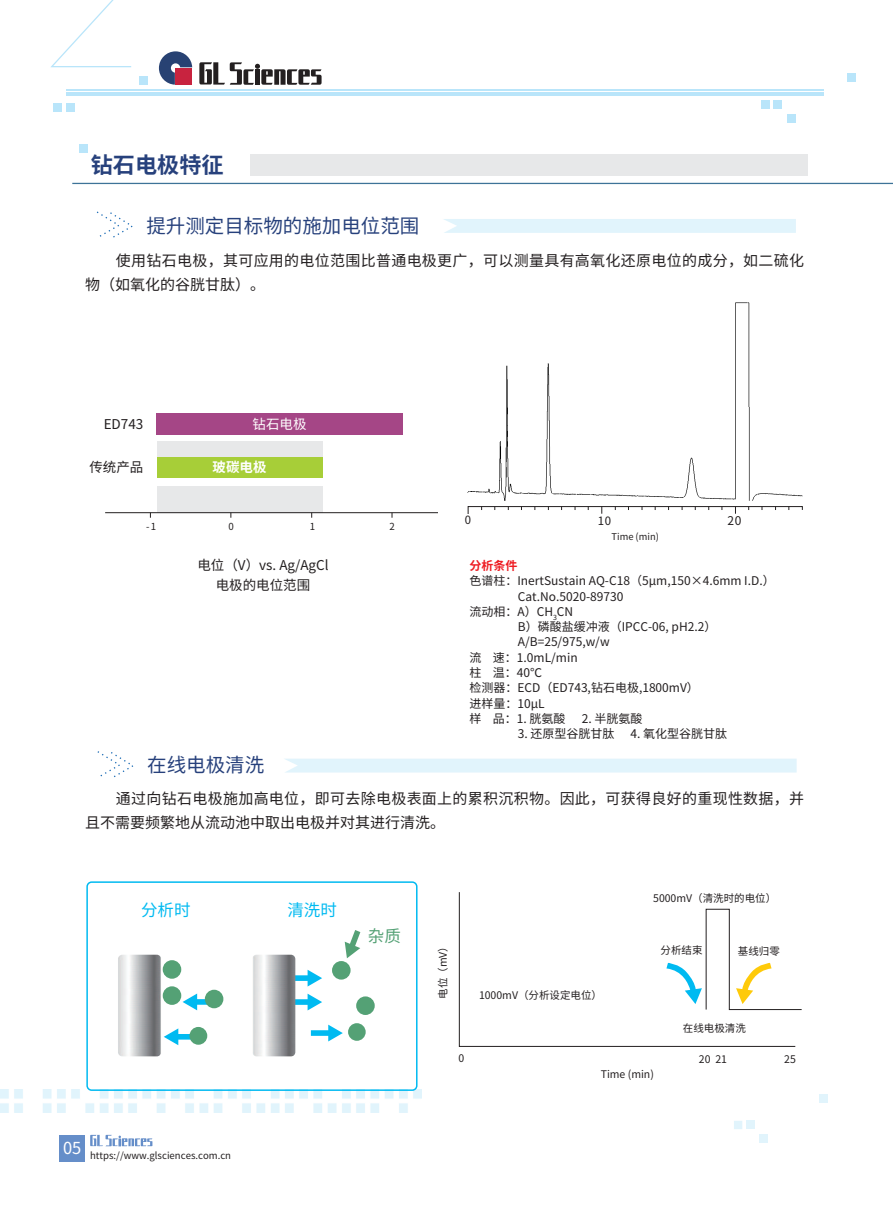
<style>
.page{position:relative;width:893px;height:1212px;background:#fff}
.page>*{position:absolute;margin:0;border:0;box-sizing:border-box;transform-origin:0 0}
.t1{font:700 22.05px "Source Han Sans SC";color:#27417c}
.t2{font:19.5px "Source Han Sans SC";color:#27417c}
.t3{font:16.5px "Source Han Sans SC";color:#00baf1}
.t4{font:16.5px "Source Han Sans SC";color:#54a175}
.t5{font:16.5px "Source Han Sans SC";color:#fff}
.t6{font:15px/24px "Source Han Sans SC";letter-spacing:.02em;color:#231f20}
.t7{font:13.5px/19.5px "Source Han Sans SC";color:#231f20;text-align:center}
.t8{font:13.5px "Source Han Sans SC";color:#fff}
.t9{font:700 13.5px "Source Han Sans SC";color:#fff}
.t10{font:12px "Source Han Sans SC";color:#231f20}
.t11{font:700 12px "Source Han Sans SC";color:#ee1d23}
.t12{font:11.55px "Source Han Sans SC";color:#231f20}
.t13{font:11.4px "Source Han Sans SC";color:#231f20}
.t14{font:10.5px "Source Han Sans SC";color:#231f20}
.t15{font:9.75px "Source Han Sans SC";color:#231f20}
.t16{font:9.6px "Source Han Sans SC";color:#231f20}
.t17{font:9.3px "Source Han Sans SC";color:#231f20}
</style>
<div class="page">
<img style="left:0;top:1089px;width:421px;height:23px">
<div style="left:734px;top:1121px;width:8px;height:8px;background:#e1f4fc"></div>
<div style="left:746px;top:1121px;width:8px;height:8px;background:#e1f4fc"></div>
<div style="left:760px;top:1134px;width:8px;height:9px;background:#e1f4fc"></div>
<div style="left:819px;top:1094px;width:9px;height:8px;background:#e1f4fc"></div>
<div style="left:250px;top:154px;width:558px;height:22px;background:#e7e8e9"></div>
<hr style="left:72px;top:183px;width:821px;height:1px;background:#3d7398">
<div style="left:444px;top:219px;width:352px;height:14px;background:#e1f4fc"></div>
<svg style="left:96px;top:211px;width:37px;height:27px"></svg>
<div style="left:285px;top:759px;width:512px;height:13px;background:#e1f4fc"></div>
<svg style="left:97px;top:751px;width:37px;height:27px"></svg>
<img style="left:467px;top:302px;width:336px;height:199px">
<svg style="left:468px;top:506px;width:335px;height:8px"></svg>
<div style="left:157px;top:413px;width:246px;height:22px;background:#a54686"></div>
<div style="left:157px;top:441px;width:165px;height:16px;background:#e7e8e9"></div>
<div style="left:157px;top:457px;width:165px;height:21px;background:#a7ce38"></div>
<div style="left:157px;top:486px;width:165px;height:27px;background:#e7e8e9"></div>
<hr style="left:105px;top:512px;width:333px;height:1px;background:#231f20">
<div style="left:86px;top:881px;width:331px;height:210px;border:2px solid #00baf1;border-radius:5px"></div>
<svg style="left:295px;top:970px;width:27px;height:16px"></svg>
<svg style="left:295px;top:993px;width:27px;height:17px"></svg>
<svg style="left:311px;top:1024px;width:32px;height:17px"></svg>
<div style="left:332px;top:961px;width:19px;height:18px;background:#54a175;border-radius:50%"></div>
<div style="left:356px;top:996px;width:19px;height:19px;background:#54a175;border-radius:50%"></div>
<div style="left:348px;top:1023px;width:18px;height:18px;background:#54a175;border-radius:50%"></div>
<svg style="left:345px;top:930px;width:15px;height:28px"></svg>
<img style="left:118px;top:955px;width:177px;height:101px">
<div style="left:205px;top:990px;width:18px;height:18px;background:#54a175;border-radius:50%"></div>
<div style="left:189px;top:1027px;width:18px;height:18px;background:#54a175;border-radius:50%"></div>
<svg style="left:458px;top:892px;width:338px;height:155px"></svg>
<svg style="left:666px;top:908px;width:136px;height:102px"></svg>
<svg style="left:51px;top:0;width:80px;height:67px"></svg>
<div style="left:762px;top:100px;width:8px;height:9px;background:#b9e5fa"></div>
<div style="left:774px;top:100px;width:8px;height:9px;background:#b9e5fa"></div>
<div style="left:787px;top:114px;width:9px;height:8px;background:#b9e5fa"></div>
<div style="left:847px;top:73px;width:8px;height:9px;background:#b9e5fa"></div>
<div style="left:54px;top:103px;width:8px;height:9px;background:#b9e5fa"></div>
<div style="left:66px;top:103px;width:8px;height:9px;background:#b9e5fa"></div>
<div style="left:79px;top:144px;width:9px;height:9px;background:#b9e5fa"></div>
<div style="left:139px;top:77px;width:9px;height:8px;background:#b9e5fa"></div>
<hr style="left:67px;top:90px;width:757px;height:1px;background:#b9e5fa">
<hr style="left:67px;top:92px;width:757px;height:1px;background:#b9e5fa">
<hr style="left:67px;top:94px;width:757px;height:1px;background:#b9e5fa">
<svg style="left:159px;top:51px;width:33px;height:34px"></svg>
<div style="left:175px;top:68px;width:17px;height:17px;background:#c8233f"></div>
<svg style="left:199px;top:62px;width:123px;height:23px"></svg>
<div style="left:60px;top:1135px;width:25px;height:26px;background:#658ec9"></div>
<svg style="left:90px;top:1135px;width:62px;height:11px"></svg>
<h1 class="t1" style="left:91px;top:152px;width:134px">钻石电极特征</h1>
<h2 class="t2" style="left:146px;top:215px;width:275px">提升测定目标物的施加电位范围</h2>
<p class="t6" style="left:85px;top:249px;width:721px;text-indent:31px">使用钻石电极，其可应用的电位范围比普通电极更广，可以测量具有高氧化还原电位的成分，如二硫化物（如氧化的谷胱甘肽）。</p>
<p class="t7" style="left:104px;top:414px;width:41px">ED743</p>
<p class="t7" style="left:89px;top:458px;width:56px">传统产品</p>
<p class="t8" style="left:253px;top:416px;width:56px">钻石电极</p>
<p class="t9" style="left:213px;top:460px;width:56px">玻碳电极</p>
<p class="t15" style="left:146px;top:521px;width:12px">-1</p>
<p class="t15" style="left:228px;top:521px;width:7px">0</p>
<p class="t15" style="left:310px;top:521px;width:7px">1</p>
<p class="t15" style="left:390px;top:521px;width:7px">2</p>
<p class="t7" style="left:197px;top:556px;width:133px">电位（V）vs. Ag/AgCl电极的电位范围</p>
<h2 class="t2" style="left:147px;top:754px;width:119px">在线电极清洗</h2>
<p class="t13" style="left:465px;top:514px;width:8px">0</p>
<p class="t12" style="left:598px;top:514px;width:15px">10</p>
<p class="t10" style="left:728px;top:514px;width:16px">20</p>
<p class="t17" style="left:612px;top:531px;width:49px">Time (min)</p>
<p class="t11" style="left:469px;top:559px;width:50px">分析条件</p>
<p class="t10" style="left:469px;top:574px;width:307px">色谱柱：InertSustain AQ-C18（5μm,150×4.6mm I.D.）</p>
<p class="t10" style="left:518px;top:589px;width:107px">Cat.No.5020-89730</p>
<p class="t10" style="left:469px;top:605px;width:105px">流动相：A）CH<sub>3</sub>CN</p>
<p class="t10" style="left:518px;top:620px;width:200px">B）磷酸盐缓冲液（IPCC-06, pH2.2）</p>
<p class="t10" style="left:518px;top:635px;width:93px">A/B=25/975,w/w</p>
<p class="t10" style="left:469px;top:650px;width:110px">流 速：1.0mL/min</p>
<p class="t10" style="left:469px;top:666px;width:74px">柱 温：40℃</p>
<p class="t10" style="left:469px;top:681px;width:231px">检测器：ECD（ED743,钻石电极,1800mV）</p>
<p class="t10" style="left:469px;top:696px;width:77px">进样量：10μL</p>
<p class="t10" style="left:469px;top:712px;width:98px">样 品：1. 胱氨酸</p>
<p class="t10" style="left:582px;top:712px;width:62px">2. 半胱氨酸</p>
<p class="t10" style="left:518px;top:727px;width:98px">3. 还原型谷胱甘肽</p>
<p class="t10" style="left:631px;top:727px;width:98px">4. 氧化型谷胱甘肽</p>
<p class="t6" style="left:85px;top:787px;width:721px;text-indent:31px">通过向钻石电极施加高电位，即可去除电极表面上的累积沉积物。因此，可获得良好的重现性数据，并且不需要频繁地从流动池中取出电极并对其进行清洗。</p>
<h3 class="t3" style="left:141px;top:900px;width:51px">分析时</h3>
<h3 class="t3" style="left:287px;top:901px;width:51px">清洗时</h3>
<h3 class="t4" style="left:368px;top:926px;width:35px">杂质</h3>
<h3 class="t5" style="left:63px;top:1138px;width:20px">05</h3>
<p class="t16" style="left:90px;top:1150px;width:142px">https://www.glsciences.com.cn</p>
<p class="t14" style="left:653px;top:892px;width:125px">5000mV（清洗时的电位）</p>
<p class="t14" style="left:437px;top:999px;width:59px;rotate:-90deg">电位（mV）</p>
<p class="t14" style="left:479px;top:989px;width:125px">1000mV（分析设定电位）</p>
<p class="t14" style="left:660px;top:944px;width:44px">分析结束</p>
<p class="t14" style="left:738px;top:945px;width:43px">基线归零</p>
<p class="t14" style="left:683px;top:1022px;width:65px">在线电极清洗</p>
<p class="t14" style="left:458px;top:1052px;width:7px">0</p>
<p class="t14" style="left:699px;top:1054px;width:30px">20 21</p>
<p class="t14" style="left:784px;top:1053px;width:13px">25</p>
<p class="t14" style="left:601px;top:1068px;width:55px">Time (min)</p>
</div>
